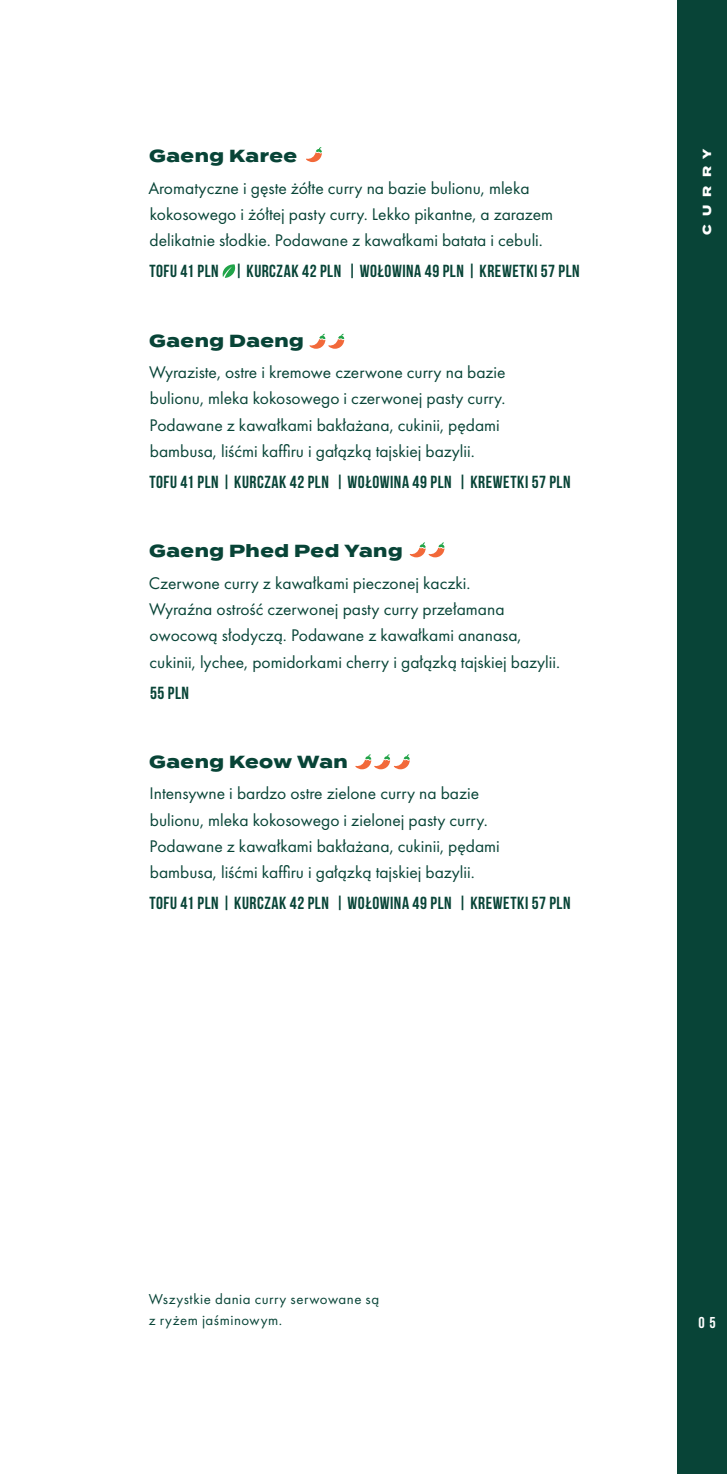
<style>
.page{position:relative;width:727px;height:1474px;background:#fff}
.page>*{position:absolute;margin:0;border:0;box-sizing:border-box;transform-origin:0 0}
.t1{font:17.5px/26.2px "Futura PT";color:#084437}
.t2{font:700 17.5px "Bebas Neue";letter-spacing:.035em;color:#084437}
.t3{font:800 17.5px "Termina";letter-spacing:.03em;color:#084437}
.t4{font:15.75px "Bebas Neue";color:#fff}
.t5{font:14.88px/21px "Futura PT";letter-spacing:.035em;color:#084437}
.t6{font:800 11.72px "Termina";letter-spacing:.7em;color:#fff}
</style>
<div class="page">
<div style="left:677px;top:0;width:50px;height:1473px;background:#084437"></div>
<svg style="left:306px;top:147px;width:16px;height:15px"></svg>
<svg style="left:309px;top:334px;width:35px;height:15px"></svg>
<svg style="left:409px;top:542px;width:35px;height:15px"></svg>
<svg style="left:355px;top:754px;width:55px;height:15px"></svg>
<svg style="left:222px;top:264px;width:14px;height:14px"></svg>
<p class="t3" style="left:149px;top:143px;width:149px">Gaeng Karee</p>
<p class="t1" style="left:148px;top:174px;width:406px">Aromatyczne i gęste żółte curry na bazie bulionu, mleka kokosowego i żółtej pasty curry. Lekko pikantne, a zarazem delikatnie słodkie. Podawane z kawałkami batata i cebuli.</p>
<p class="t2" style="left:149px;top:262px;width:432px">TOFU 41 PLN | KURCZAK 42 PLN | WOŁOWINA 49 PLN | KREWETKI 57 PLN</p>
<p class="t3" style="left:149px;top:327px;width:156px">Gaeng Daeng</p>
<p class="t1" style="left:149px;top:359px;width:358px">Wyraziste, ostre i kremowe czerwone curry na bazie bulionu, mleka kokosowego i czerwonej pasty curry.<br>Podawane z kawałkami bakłażana, cukinii, pędami bambusa, liśćmi kaffiru i gałązką tajskiej bazylii.</p>
<p class="t2" style="left:149px;top:472px;width:422px">TOFU 41 PLN | KURCZAK 42 PLN | WOŁOWINA 49 PLN | KREWETKI 57 PLN</p>
<p class="t3" style="left:149px;top:538px;width:255px">Gaeng Phed Ped Yang</p>
<p class="t1" style="left:149px;top:569px;width:413px">Czerwone curry z kawałkami pieczonej kaczki.<br>Wyraźna ostrość czerwonej pasty curry przełamana owocową słodyczą. Podawane z kawałkami ananasa, cukinii, lychee, pomidorkami cherry i gałązką tajskiej bazylii.</p>
<p class="t2" style="left:150px;top:683px;width:40px">55 PLN</p>
<p class="t3" style="left:149px;top:749px;width:200px">Gaeng Keow Wan</p>
<p class="t1" style="left:149px;top:780px;width:352px">Intensywne i bardzo ostre zielone curry na bazie bulionu, mleka kokosowego i zielonej pasty curry.<br>Podawane z kawałkami bakłażana, cukinii, pędami bambusa, liśćmi kaffiru i gałązką tajskiej bazylii.</p>
<p class="t2" style="left:149px;top:893px;width:422px">TOFU 41 PLN | KURCZAK 42 PLN | WOŁOWINA 49 PLN | KREWETKI 57 PLN</p>
<p class="t6" style="left:698px;top:235px;width:88px;rotate:-90deg">CURRY</p>
<p class="t5" style="left:149px;top:1288px;width:232px">Wszystkie dania curry serwowane są z ryżem jaśminowym.</p>
<p class="t4" style="left:698px;top:1313px;width:19px">0 5</p>
</div>
